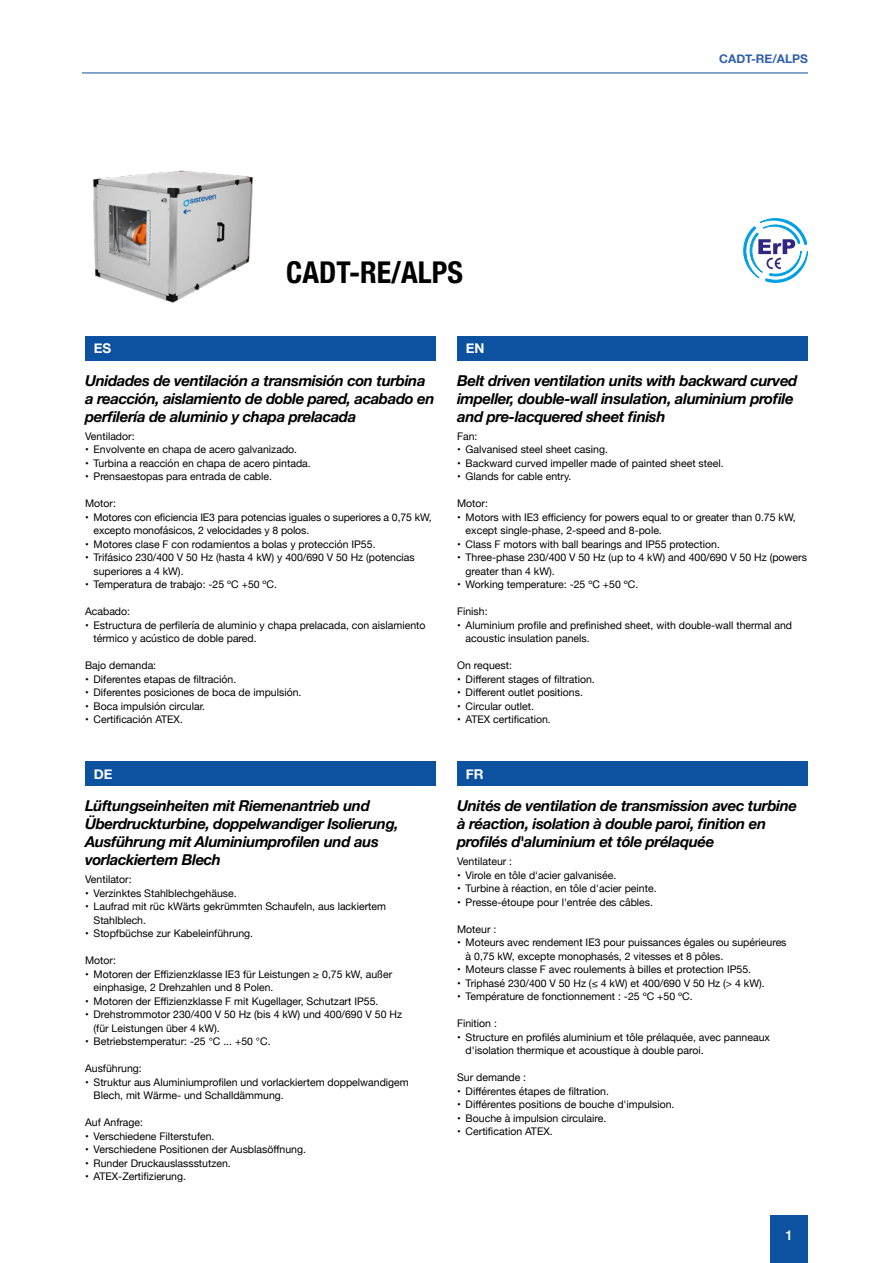
<style>
.page{position:relative;width:893px;height:1263px;background:#fff}
.page>*{position:absolute;margin:0;border:0;box-sizing:border-box;transform-origin:0 0}
.t1{font:700 condensed 30px "Helvetica Neue";color:#000}
.t2{font:italic 700 15px/18px "Helvetica Neue";letter-spacing:-.025em;color:#000}
.t3{font:700 13.5px "Helvetica Neue";color:#fff}
.t4{font:500 13.5px "Helvetica Neue";color:#fff}
.t5{font:700 12px "Helvetica Neue";color:#305faa}
.t6{font:10.5px/13.5px "Helvetica Neue";color:#000}
</style>
<div class="page">
<div style="left:771px;top:1215px;width:37px;height:48px;background:#0d52a0"></div>
<hr style="left:82px;top:73px;width:726px;height:1px;background:#0d52a0">
<svg style="left:743px;top:218px;width:65px;height:65px"></svg>
<img style="left:93px;top:170px;width:160px;height:133px">
<div style="left:85px;top:336px;width:351px;height:25px;background:#0d52a0"></div>
<div style="left:457px;top:336px;width:351px;height:25px;background:#0d52a0"></div>
<div style="left:85px;top:761px;width:351px;height:25px;background:#0d52a0"></div>
<div style="left:457px;top:761px;width:351px;height:25px;background:#0d52a0"></div>
<h1 class="t1" style="left:286px;top:247px;width:178px">CADT-RE/ALPS</h1>
<p class="t5" style="left:719px;top:49px;width:90px">CADT-RE/ALPS</p>
<p class="t3" style="left:94px;top:338px;width:19px">ES</p>
<h2 class="t2" style="left:85px;top:372px;width:351px">Unidades de ventilación a transmisión con turbina a reacción, aislamiento de doble pared, acabado en perfilería de aluminio y chapa prelacada</h2>
<p class="t6" style="left:85px;top:430px;width:51px">Ventilador:</p>
<p class="t6" style="left:85px;top:443px;width:214px">• Envolvente en chapa de acero galvanizado.</p>
<p class="t6" style="left:85px;top:457px;width:227px">• Turbina a reacción en chapa de acero pintada.</p>
<p class="t6" style="left:85px;top:470px;width:189px">• Prensaestopas para entrada de cable.</p>
<p class="t6" style="left:85px;top:497px;width:32px">Motor:</p>
<p class="t6" style="left:94px;top:511px;width:340px;text-indent:-9px">• Motores con eficiencia IE3 para potencias iguales o superiores a 0,75 kW, excepto monofásicos, 2 velocidades y 8 polos.</p>
<p class="t6" style="left:85px;top:538px;width:292px">• Motores clase F con rodamientos a bolas y protección IP55.</p>
<p class="t6" style="left:94px;top:551px;width:323px;text-indent:-9px">• Trifásico 230/400 V 50 Hz (hasta 4 kW) y 400/690 V 50 Hz (potencias superiores a 4 kW).</p>
<p class="t6" style="left:85px;top:578px;width:194px">• Temperatura de trabajo: -25 ºC +50 ºC.</p>
<p class="t6" style="left:85px;top:605px;width:47px">Acabado:</p>
<p class="t6" style="left:94px;top:619px;width:333px;text-indent:-9px">• Estructura de perfilería de aluminio y chapa prelacada, con aislamiento térmico y acústico de doble pared.</p>
<p class="t6" style="left:85px;top:659px;width:73px">Bajo demanda:</p>
<p class="t6" style="left:85px;top:673px;width:153px">• Diferentes etapas de filtración.</p>
<p class="t6" style="left:85px;top:686px;width:218px">• Diferentes posiciones de boca de impulsión.</p>
<p class="t6" style="left:85px;top:700px;width:122px">• Boca impulsión circular.</p>
<p class="t6" style="left:85px;top:713px;width:99px">• Certificación ATEX.</p>
<p class="t3" style="left:94px;top:763px;width:20px">DE</p>
<h2 class="t2" style="left:85px;top:797px;width:315px">Lüftungseinheiten mit Riemenantrieb und Überdruckturbine, doppelwandiger Isolierung, Ausführung mit Aluminiumprofilen und aus vorlackiertem Blech</h2>
<p class="t6" style="left:85px;top:873px;width:48px">Ventilator:</p>
<p class="t6" style="left:85px;top:887px;width:153px">• Verzinktes Stahlblechgehäuse.</p>
<p class="t6" style="left:94px;top:900px;width:294px;text-indent:-9px">• Laufrad mit rüc kWärts gekrümmten Schaufeln, aus lackiertem<br>Stahlblech.</p>
<p class="t6" style="left:85px;top:927px;width:170px">• Stopfbüchse zur Kabeleinführung.</p>
<p class="t6" style="left:85px;top:954px;width:32px">Motor:</p>
<p class="t6" style="left:94px;top:968px;width:300px;text-indent:-9px">• Motoren der Effizienzklasse IE3 für Leistungen ≥ 0,75 kW, außer einphasige, 2 Drehzahlen und 8 Polen.</p>
<p class="t6" style="left:85px;top:995px;width:295px">• Motoren der Effizienzklasse F mit Kugellager, Schutzart IP55.</p>
<p class="t6" style="left:94px;top:1008px;width:310px;text-indent:-9px">• Drehstrommotor 230/400 V 50 Hz (bis 4 kW) und 400/690 V 50 Hz (für Leistungen über 4 kW).</p>
<p class="t6" style="left:85px;top:1035px;width:187px">• Betriebstemperatur: -25 °C ... +50 °C.</p>
<p class="t6" style="left:85px;top:1062px;width:58px">Ausführung:</p>
<p class="t6" style="left:94px;top:1076px;width:317px;text-indent:-9px">• Struktur aus Aluminiumprofilen und vorlackiertem doppelwandigem<br>Blech, mit Wärme- und Schalldämmung.</p>
<p class="t6" style="left:85px;top:1116px;width:60px">Auf Anfrage:</p>
<p class="t6" style="left:85px;top:1130px;width:131px">• Verschiedene Filterstufen.</p>
<p class="t6" style="left:85px;top:1143px;width:222px">• Verschiedene Positionen der Ausblasöffnung.</p>
<p class="t6" style="left:85px;top:1157px;width:147px">• Runder Druckauslassstutzen.</p>
<p class="t6" style="left:85px;top:1170px;width:103px">• ATEX-Zertifizierung.</p>
<p class="t3" style="left:466px;top:338px;width:20px">EN</p>
<h2 class="t2" style="left:457px;top:372px;width:342px">Belt driven ventilation units with backward curved impeller, double-wall insulation, aluminium profile and pre-lacquered sheet finish</h2>
<p class="t6" style="left:457px;top:430px;width:22px">Fan:</p>
<p class="t6" style="left:457px;top:443px;width:152px">• Galvanised steel sheet casing.</p>
<p class="t6" style="left:457px;top:457px;width:268px">• Backward curved impeller made of painted sheet steel.</p>
<p class="t6" style="left:457px;top:470px;width:116px">• Glands for cable entry.</p>
<p class="t6" style="left:457px;top:497px;width:32px">Motor:</p>
<p class="t6" style="left:466px;top:511px;width:332px;text-indent:-9px">• Motors with IE3 efficiency for powers equal to or greater than 0.75 kW, except single-phase, 2-speed and 8-pole.</p>
<p class="t6" style="left:457px;top:538px;width:264px">• Class F motors with ball bearings and IP55 protection.</p>
<p class="t6" style="left:466px;top:551px;width:343px;text-indent:-9px">• Three-phase 230/400 V 50 Hz (up to 4 kW) and 400/690 V 50 Hz (powers greater than 4 kW).</p>
<p class="t6" style="left:457px;top:578px;width:183px">• Working temperature: -25 ºC +50 ºC.</p>
<p class="t6" style="left:457px;top:605px;width:32px">Finish:</p>
<p class="t6" style="left:466px;top:619px;width:328px;text-indent:-9px">• Aluminium profile and prefinished sheet, with double-wall thermal and acoustic insulation panels.</p>
<p class="t6" style="left:457px;top:659px;width:56px">On request:</p>
<p class="t6" style="left:457px;top:673px;width:139px">• Different stages of filtration.</p>
<p class="t6" style="left:457px;top:686px;width:127px">• Different outlet positions.</p>
<p class="t6" style="left:457px;top:700px;width:78px">• Circular outlet.</p>
<p class="t6" style="left:457px;top:713px;width:95px">• ATEX certification.</p>
<p class="t3" style="left:466px;top:763px;width:19px">FR</p>
<h2 class="t2" style="left:457px;top:797px;width:341px">Unités de ventilation de transmission avec turbine à réaction, isolation à double paroi, finition en profilés d'aluminium et tôle prélaquée</h2>
<p class="t6" style="left:457px;top:855px;width:57px">Ventilateur :</p>
<p class="t6" style="left:457px;top:869px;width:161px">• Virole en tôle d'acier galvanisée.</p>
<p class="t6" style="left:457px;top:882px;width:201px">• Turbine à réaction, en tôle d'acier peinte.</p>
<p class="t6" style="left:457px;top:896px;width:197px">• Presse-étoupe pour l'entrée des câbles.</p>
<p class="t6" style="left:457px;top:923px;width:41px">Moteur :</p>
<p class="t6" style="left:466px;top:936px;width:322px;text-indent:-9px">• Moteurs avec rendement IE3 pour puissances égales ou supérieures à 0,75 kW, excepte monophasés, 2 vitesses et 8 pôles.</p>
<p class="t6" style="left:457px;top:963px;width:296px">• Moteurs classe F avec roulements à billes et protection IP55.</p>
<p class="t6" style="left:457px;top:977px;width:309px">• Triphasé 230/400 V 50 Hz (≤ 4 kW) et 400/690 V 50 Hz (&gt; 4 kW).</p>
<p class="t6" style="left:457px;top:990px;width:237px">• Température de fonctionnement : -25 ºC +50 ºC.</p>
<p class="t6" style="left:457px;top:1017px;width:41px">Finition :</p>
<p class="t6" style="left:466px;top:1031px;width:306px;text-indent:-9px">• Structure en profilés aluminium et tôle prélaquée, avec panneaux d'isolation thermique et acoustique à double paroi.</p>
<p class="t6" style="left:457px;top:1071px;width:71px">Sur demande :</p>
<p class="t6" style="left:457px;top:1085px;width:153px">• Différentes étapes de filtration.</p>
<p class="t6" style="left:457px;top:1098px;width:219px">• Différentes positions de bouche d'impulsion.</p>
<p class="t6" style="left:457px;top:1112px;width:151px">• Bouche à impulsion circulaire.</p>
<p class="t6" style="left:457px;top:1125px;width:97px">• Certification ATEX.</p>
<p class="t4" style="left:785px;top:1224px;width:9px">1</p>
</div>
